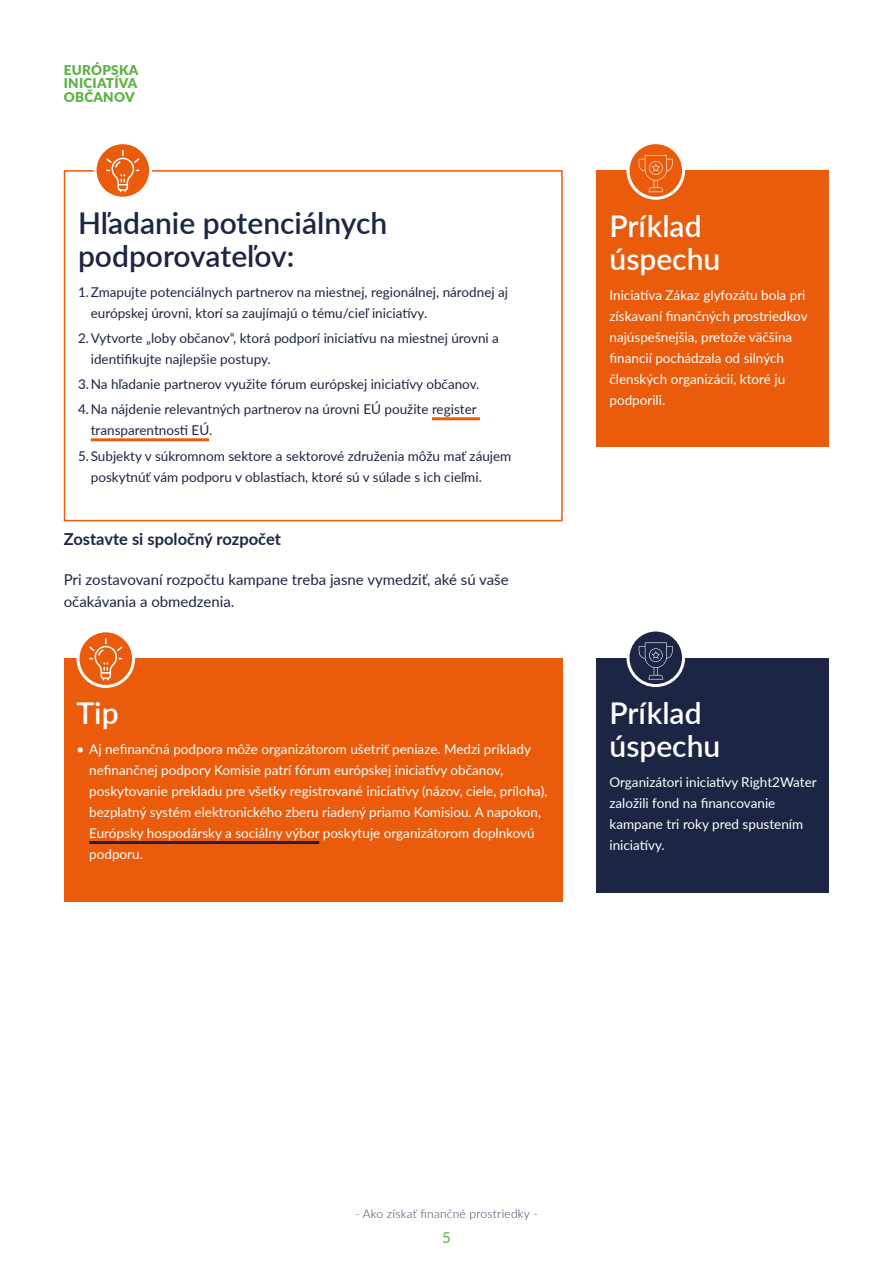
<style>
.page{position:relative;width:893px;height:1263px;background:#fff}
.page>*{position:absolute;margin:0;border:0;box-sizing:border-box;transform-origin:0 0}
.t1{font:600 30px/33px "Lato";color:#1c2543}
.t2{font:600 30px/33px "Lato";color:#fff}
.t3{font:700 16.5px "Lato";color:#1c2543}
.t4{font:15px/22.5px "Lato";color:#1c2543}
.t5{font:15px "Lato";color:#5cb246}
.t6{font:13.5px/21px "Lato";color:#fff}
.t7{font:13.5px/21px "Lato";color:#1c2543}
.t8{font:900 13.5px/13.5px "Lato";letter-spacing:.02em;color:#5cb246;text-align:justify}
.t9{font:300 12px "Lato";letter-spacing:.02em;color:#3c3e5c}
</style>
<div class="page">
<hr style="left:432px;top:417px;width:48px;height:3px;background:#ea5b0b">
<hr style="left:91px;top:438px;width:118px;height:3px;background:#ea5b0b">
<div style="left:64px;top:170px;width:499px;height:351px;border:2px solid #ea5b0b"></div>
<svg style="left:95px;top:143px;width:56px;height:55px"></svg>
<div style="left:94px;top:141px;width:58px;height:59px;border:3px solid #fff;border-radius:50%"></div>
<svg style="left:106px;top:150px;width:33px;height:42px"></svg>
<div style="left:597px;top:170px;width:232px;height:277px;background:#ea5b0b"></div>
<div style="left:597px;top:658px;width:232px;height:234px;background:#1c2543"></div>
<svg style="left:628px;top:143px;width:55px;height:55px"></svg>
<div style="left:626px;top:141px;width:59px;height:59px;border:3px solid #fff;border-radius:50%"></div>
<svg style="left:638px;top:155px;width:36px;height:37px"></svg>
<svg style="left:628px;top:630px;width:55px;height:55px"></svg>
<div style="left:626px;top:628px;width:59px;height:59px;border:3px solid #fff;border-radius:50%"></div>
<svg style="left:638px;top:642px;width:36px;height:37px"></svg>
<div style="left:64px;top:658px;width:499px;height:243px;background:#ea5b0b"></div>
<hr style="left:89px;top:841px;width:230px;height:3px;background:#1c2543">
<svg style="left:78px;top:631px;width:56px;height:55px"></svg>
<div style="left:77px;top:629px;width:58px;height:59px;border:3px solid #fff;border-radius:50%"></div>
<svg style="left:89px;top:638px;width:33px;height:42px"></svg>
<p class="t8" style="left:64px;top:62px;width:76px">EURÓPSKA INICIATÍVA OBČANOV</p>
<h1 class="t1" style="left:78px;top:205px;width:311px">Hľadanie potenciálnych podporovateľov:</h1>
<p class="t7" style="left:91px;top:281px;width:419px;text-indent:-13px">1.Zmapujte potenciálnych partnerov na miestnej, regionálnej, národnej aj európskej úrovni, ktorí sa zaujímajú o tému/cieľ iniciatívy.</p>
<p class="t7" style="left:91px;top:327px;width:410px;text-indent:-13px">2.Vytvorte „loby občanov“, ktorá podporí iniciatívu na miestnej úrovni a identifikujte najlepšie postupy.</p>
<p class="t7" style="left:78px;top:371px;width:403px;line-height:25.2px">3.Na hľadanie partnerov využite fórum európskej iniciatívy občanov.<br>4.Na nájdenie relevantných partnerov na úrovni EÚ použite register</p>
<p class="t7" style="left:78px;top:417px;width:435px;line-height:25.2px;text-indent:13px">transparentnosti EÚ.<br>5.Subjekty v súkromnom sektore a sektorové združenia môžu mať záujem</p>
<p class="t7" style="left:91px;top:466px;width:393px">poskytnúť vám podporu v oblastiach, ktoré sú v súlade s ich cieľmi.</p>
<p class="t3" style="left:64px;top:527px;width:219px">Zostavte si spoločný rozpočet</p>
<p class="t4" style="left:64px;top:568px;width:446px">Pri zostavovaní rozpočtu kampane treba jasne vymedziť, aké sú vaše očakávania a obmedzenia.</p>
<h1 class="t2" style="left:77px;top:696px;width:44px">Tip</h1>
<p class="t6" style="left:89px;top:738px;width:460px;text-indent:-13px">• Aj nefinančná podpora môže organizátorom ušetriť peniaze. Medzi príklady nefinančnej podpory Komisie patrí fórum európskej iniciatívy občanov, poskytovanie prekladu pre všetky registrované iniciatívy (názov, ciele, príloha), bezplatný systém elektronického zberu riadený priamo Komisiou. A napokon, Európsky hospodársky a sociálny výbor poskytuje organizátorom doplnkovú podporu.</p>
<h1 class="t2" style="left:609px;top:208px;width:112px">Príklad úspechu</h1>
<p class="t6" style="left:609px;top:284px;width:200px">Iniciatíva Zákaz glyfozátu bola pri získavaní finančných prostriedkov najúspešnejšia, pretože väčšina financií pochádzala od silných členských organizácií, ktoré ju podporili.</p>
<h1 class="t2" style="left:609px;top:696px;width:112px">Príklad úspechu</h1>
<p class="t6" style="left:609px;top:771px;width:209px">Organizátori iniciatívy Right2Water založili fond na financovanie kampane tri roky pred spustením iniciatívy.</p>
<p class="t9" style="left:355px;top:1206px;width:184px">- Ako získať finančné prostriedky -</p>
<p class="t5" style="left:442px;top:1227px;width:10px">5</p>
</div>
